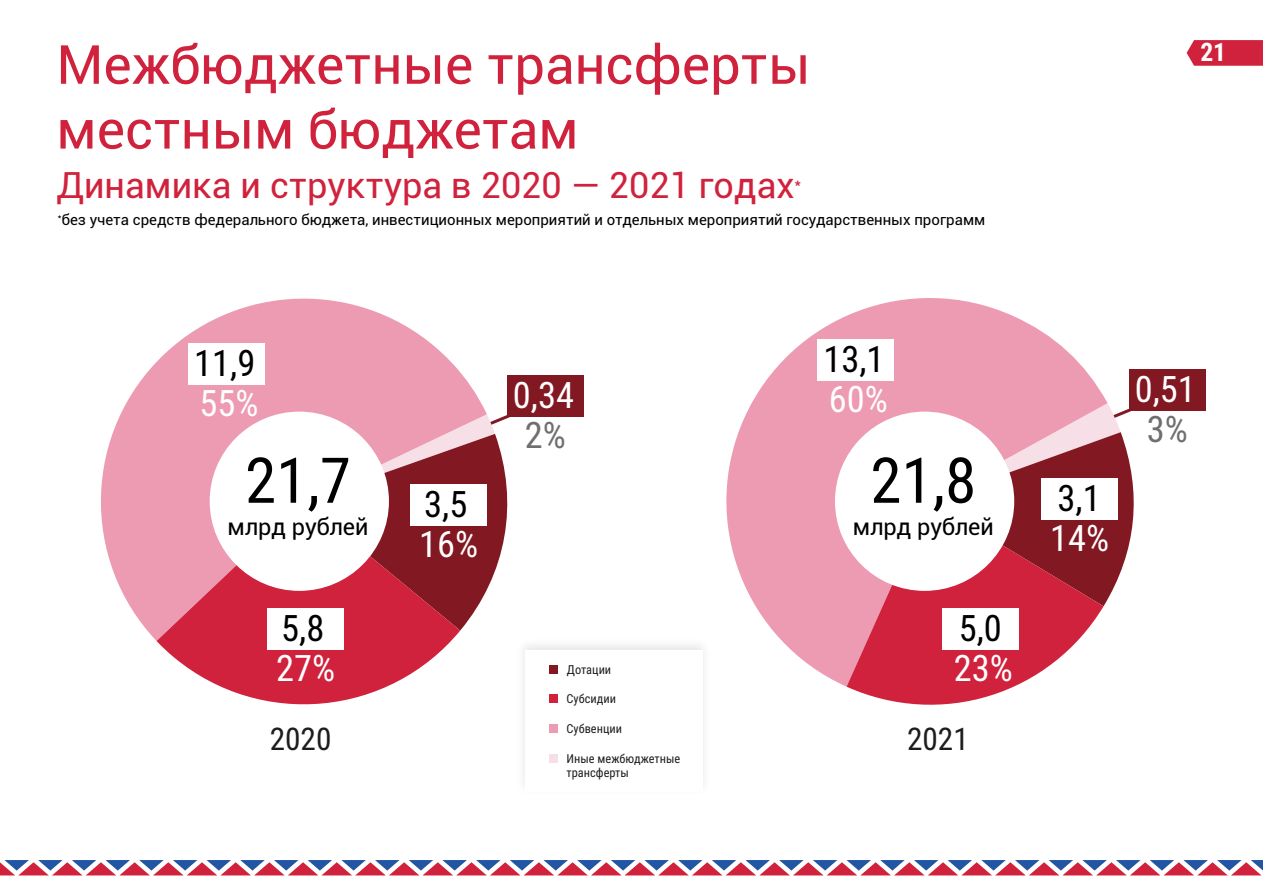
<style>
.page{position:relative;width:1263px;height:893px;background:#fff}
.page>*{position:absolute;margin:0;border:0;box-sizing:border-box;transform-origin:0 0}
.t1{font:63.15px "Roboto Condensed";color:#000}
.t2{font:54px "Roboto";color:#d0223c}
.t3{font:36.45px "Roboto Condensed";color:#fff}
.t4{font:36.45px "Roboto Condensed";color:#000}
.t5{font:36.45px "Roboto Condensed";color:#706f6f}
.t6{font:36px "Roboto";color:#d0223c}
.t7{font:31.2px "Roboto Condensed";color:#1d1d1b}
.t8{font:700 25.5px "Roboto Condensed";color:#fff}
.t9{font:23.4px "Roboto";color:#000}
.t10{font:15.75px "Roboto";color:#d0223c}
.t11{font:15px "Roboto";color:#000}
.t12{font:12.3px/14.9px "Roboto Condensed";color:#1d1d1b}
</style>
<div class="page">
<svg style="left:0;top:860px;width:1263px;height:15px"></svg>
<svg style="left:1187px;top:40px;width:76px;height:26px;background:#d22e47"></svg>
<div style="left:549px;top:665px;width:8px;height:9px;background:#821822"></div>
<div style="left:549px;top:694px;width:8px;height:9px;background:#d0223c"></div>
<div style="left:549px;top:724px;width:8px;height:9px;background:#ed9ab3"></div>
<div style="left:549px;top:754px;width:8px;height:9px;background:#f7dfe8"></div>
<div style="left:507px;top:375px;width:76px;height:42px;background:#821822"></div>
<svg style="left:487px;top:415px;width:23px;height:174px"></svg>
<svg style="left:101px;top:298px;width:386px;height:343px;fill:#ed9ab3"></svg>
<svg style="left:157px;top:501px;width:303px;height:204px;background:#d05467"></svg>
<div style="left:1129px;top:369px;width:76px;height:41px;background:#821822"></div>
<svg style="left:1107px;top:403px;width:35px;height:198px"></svg>
<svg style="left:698px;top:298px;width:409px;height:389px;fill:#ed9ab3"></svg>
<svg style="left:846px;top:501px;width:257px;height:204px;fill:#d0223c"></svg>
<div style="left:188px;top:343px;width:77px;height:42px;background:#fff"></div>
<div style="left:268px;top:609px;width:76px;height:41px;background:#fff"></div>
<div style="left:411px;top:485px;width:76px;height:41px;background:#fff"></div>
<div style="left:210px;top:412px;width:179px;height:179px;background:#fff;border-radius:50%"></div>
<div style="left:835px;top:412px;width:179px;height:179px;background:#fff;border-radius:50%"></div>
<div style="left:818px;top:339px;width:76px;height:41px;background:#fff"></div>
<div style="left:1041px;top:478px;width:77px;height:41px;background:#fff"></div>
<div style="left:943px;top:609px;width:76px;height:41px;background:#fff"></div>
<h2 class="t2" style="left:56px;top:27px;width:756px">Межбюджетные трансферты</h2>
<h3 class="t8" style="left:1200px;top:35px;width:27px">21</h3>
<h2 class="t2" style="left:56px;top:92px;width:524px">местным бюджетам</h2>
<h3 class="t6" style="left:56px;top:160px;width:740px">Динамика и структура в 2020 — 2021 годах</h3>
<p class="t10" style="left:795px;top:172px;width:8px">*</p>
<p class="t11" style="left:58px;top:209px;width:929px"><sup>*</sup>без учета средств федерального бюджета, инвестиционных мероприятий и отдельных мероприятий государственных программ</p>
<h3 class="t4" style="left:194px;top:338px;width:63px">11,9</h3>
<h3 class="t3" style="left:200px;top:378px;width:61px">55%</h3>
<h1 class="t1" style="left:245px;top:436px;width:107px">21,7</h1>
<h3 class="t9" style="left:228px;top:510px;width:142px">млрд рублей</h3>
<h3 class="t4" style="left:424px;top:479px;width:45px">3,5</h3>
<h3 class="t3" style="left:419px;top:519px;width:61px">16%</h3>
<h3 class="t3" style="left:513px;top:370px;width:63px">0,34</h3>
<h3 class="t5" style="left:525px;top:410px;width:43px">2%</h3>
<h3 class="t4" style="left:823px;top:333px;width:63px">13,1</h3>
<h3 class="t3" style="left:829px;top:373px;width:61px">60%</h3>
<h1 class="t1" style="left:870px;top:436px;width:107px">21,8</h1>
<h3 class="t9" style="left:853px;top:510px;width:142px">млрд рублей</h3>
<h3 class="t4" style="left:959px;top:603px;width:45px">5,0</h3>
<h3 class="t3" style="left:954px;top:643px;width:61px">23%</h3>
<h3 class="t4" style="left:281px;top:603px;width:45px">5,8</h3>
<h3 class="t3" style="left:276px;top:643px;width:61px">27%</h3>
<p class="t12" style="left:567px;top:661px;width:46px">Дотации</p>
<p class="t12" style="left:567px;top:691px;width:51px">Субсидии</p>
<p class="t12" style="left:567px;top:721px;width:57px">Субвенции</p>
<p class="t12" style="left:567px;top:750px;width:115px">Иные межбюджетные трансферты</p>
<h3 class="t7" style="left:270px;top:717px;width:63px">2020</h3>
<h3 class="t7" style="left:907px;top:717px;width:63px">2021</h3>
<h3 class="t4" style="left:1057px;top:472px;width:45px">3,1</h3>
<h3 class="t3" style="left:1050px;top:513px;width:61px">14%</h3>
<h3 class="t3" style="left:1135px;top:363px;width:63px">0,51</h3>
<h3 class="t5" style="left:1147px;top:403px;width:43px">3%</h3>
</div>
